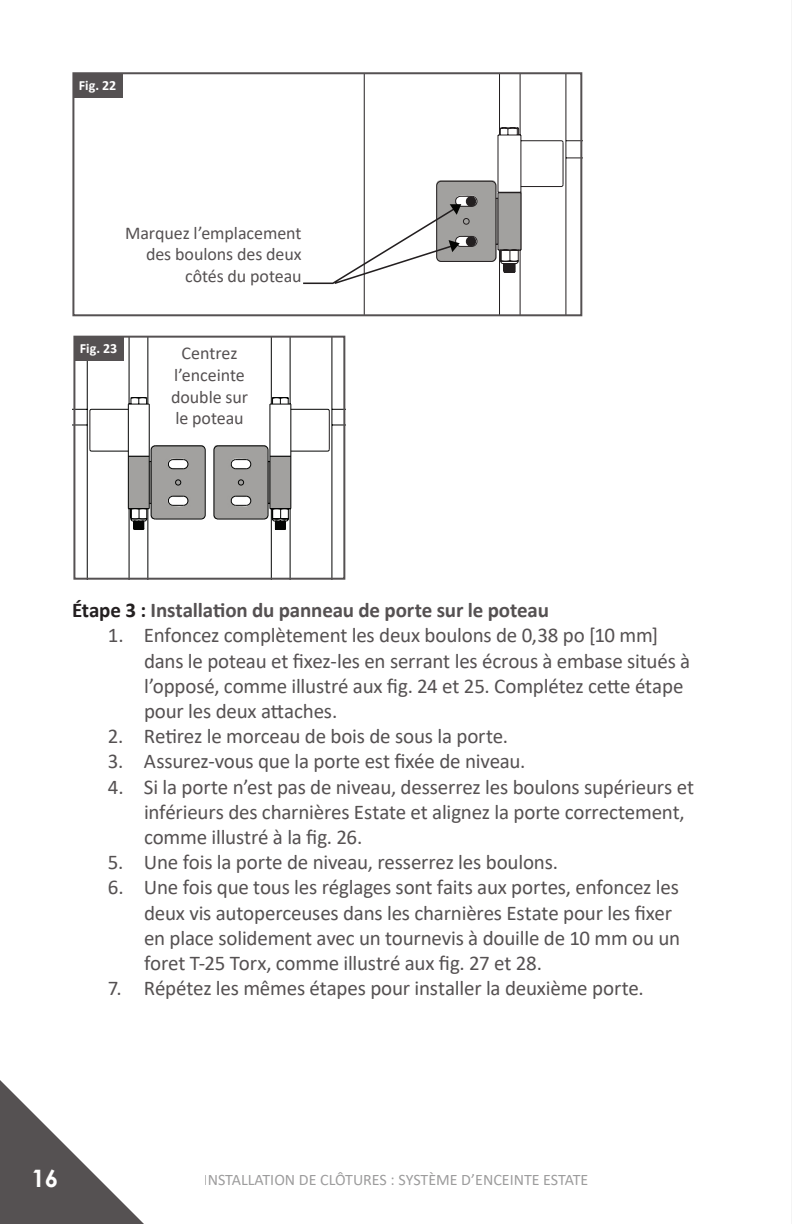
<style>
.page{position:relative;width:792px;height:1224px;background:#fff}
.page>*{position:absolute;margin:0;border:0;box-sizing:border-box;transform-origin:0 0}
.t1{font:700 24px "Century Gothic";color:#fff}
.t2{font:21px/25.2px "Calibri";letter-spacing:-.01em;color:#555152}
.t3{font:700 21px "Calibri";letter-spacing:-.005em;color:#555152}
.t4{font:18px/21.6px "Calibri";letter-spacing:-.005em;color:#555152;text-align:right}
.t5{font:16px "Calibri";color:#3a393a}
.t6{font:700 14px "Calibri";letter-spacing:.01em;color:#fff}
.s1{color:#231f20}
</style>
<div class="page">
<svg style="left:0;top:1080px;width:144px;height:144px"></svg>
<hr style="left:791px;top:0;width:1px;height:1224px;background:#231f20">
<svg style="left:364px;top:75px;width:215px;height:238px"></svg>
<hr style="left:563px;top:143px;width:1px;height:42px;background:#231f20">
<div style="left:466px;top:197px;width:10px;height:9px;background:#231f20;border-radius:50%"></div>
<div style="left:466px;top:196px;width:10px;height:11px;border:1px solid #231f20;border-radius:50%"></div>
<div style="left:466px;top:237px;width:10px;height:9px;background:#231f20;border-radius:50%"></div>
<div style="left:466px;top:236px;width:10px;height:11px;border:1px solid #231f20;border-radius:50%"></div>
<svg style="left:303px;top:204px;width:158px;height:81px"></svg>
<svg style="left:72px;top:339px;width:270px;height:238px"></svg>
<div style="left:72px;top:72px;width:510px;height:244px;border:2px solid #555152"></div>
<div style="left:73px;top:73px;width:49px;height:25px;background:#555152"></div>
<div style="left:73px;top:336px;width:272px;height:244px;border:2px solid #555152"></div>
<div style="left:74px;top:336px;width:49px;height:25px;background:#555152"></div>
<p class="t6" style="left:79px;top:75px;width:39px">Fig. 22</p>
<p class="t4" style="left:125px;top:221px;width:178px">Marquez l’emplacement des boulons des deux côtés du poteau</p>
<p class="t6" style="left:80px;top:339px;width:39px">Fig. 23</p>
<p class="t4" style="left:171px;top:342px;width:78px;text-align:center">Centrez l’enceinte double sur le poteau</p>
<p class="t3" style="left:72px;top:595px;width:479px"><span class="s1">Étape 3 :</span> Installation du panneau de porte sur le poteau</p>
<p class="t2" style="left:144px;top:622px;width:548px;text-indent:-36px">1. Enfoncez complètement les deux boulons de 0,38 po [10 mm] dans le poteau et fixez-les en serrant les écrous à embase situés à l’opposé, comme illustré aux fig. 24 et 25. Complétez cette étape pour les deux attaches.</p>
<p class="t2" style="left:108px;top:723px;width:402px">2. Retirez le morceau de bois de sous la porte.</p>
<p class="t2" style="left:108px;top:748px;width:419px">3. Assurez-vous que la porte est fixée de niveau.</p>
<p class="t2" style="left:144px;top:773px;width:552px;text-indent:-36px">4. Si la porte n’est pas de niveau, desserrez les boulons supérieurs et inférieurs des charnières Estate et alignez la porte correctement, comme illustré à la fig. 26.</p>
<p class="t2" style="left:108px;top:849px;width:452px">5. Une fois la porte de niveau, resserrez les boulons.</p>
<p class="t2" style="left:144px;top:874px;width:538px;text-indent:-36px">6. Une fois que tous les réglages sont faits aux portes, enfoncez les deux vis autoperceuses dans les charnières Estate pour les fixer en place solidement avec un tournevis à douille de 10 mm ou un foret T-25 Torx, comme illustré aux fig. 27 et 28.</p>
<p class="t2" style="left:108px;top:975px;width:537px">7. Répétez les mêmes étapes pour installer la deuxième porte.</p>
<p class="t1" style="left:31px;top:1160px;width:28px">16</p>
<p class="t5" style="left:204px;top:1168px;width:386px">INSTALLATION DE CLÔTURES : SYSTÈME D’ENCEINTE ESTATE</p>
</div>
